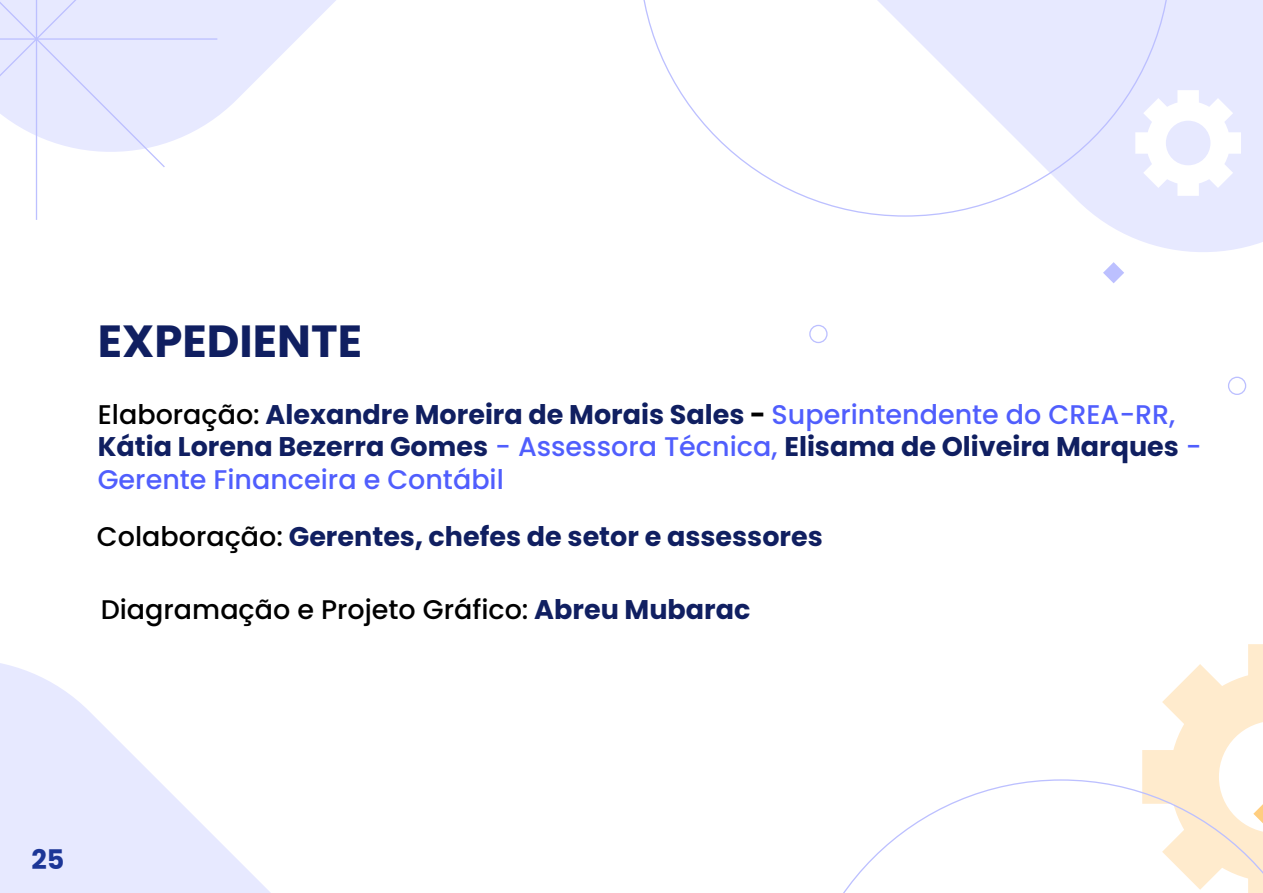
<style>
.page{position:relative;width:1263px;height:893px;background:#fff}
.page>*{position:absolute;margin:0;border:0;box-sizing:border-box;transform-origin:0 0}
.t1{font:700 45px "Poppins";color:#101f61}
.t2{font:700 27px/32.4px "Poppins";color:#101f61}
.t3{font:500 27px "Poppins";color:#000}
.t4{font:700 27px "Poppins";color:#1c3697}
.s1{font-weight:500;color:#000}
.s2{color:#000}
.s3{font-weight:500;color:#505efd}
.s4{font-weight:700;color:#101f61}
</style>
<div class="page">
<svg style="left:166px;top:0;width:170px;height:143px;fill:#e7e9ff"></svg>
<svg style="left:0;top:663px;width:271px;height:230px;fill:#e7e9ff"></svg>
<svg style="left:1097px;top:0;width:166px;height:252px;background:#e8eaff"></svg>
<svg style="left:1171px;top:90px;width:70px;height:106px"></svg>
<svg style="left:1103px;top:262px;width:21px;height:21px"></svg>
<svg style="left:1142px;top:644px;width:121px;height:135px"></svg>
<div style="left:809px;top:325px;width:19px;height:18px;border:1px solid #7a81ff;border-radius:50%"></div>
<div style="left:1228px;top:377px;width:18px;height:18px;border:1px solid #7a81ff;border-radius:50%"></div>
<hr style="left:0;top:38px;width:217px;height:2px;background:#7a81ff">
<svg style="left:0;top:0;width:166px;height:220px"></svg>
<svg style="left:843px;top:779px;width:420px;height:114px"></svg>
<svg style="left:643px;top:0;width:528px;height:217px"></svg>
<p class="t1" style="left:98px;top:315px;width:266px">EXPEDIENTE</p>
<p class="t2" style="left:98px;top:398px;width:1105px"><span class="s1">Elaboração:</span> Alexandre Moreira de Morais Sales <span class="s2">-</span> <span class="s3">Superintendente do CREA-RR,<br></span>Kátia Lorena Bezerra Gomes <span class="s3">- Assessora Técnica,</span> Elisama de Oliveira Marques <span class="s3">-<br>Gerente Financeira e Contábil</span></p>
<p class="t2" style="left:97px;top:521px;width:727px"><span class="s1">Colaboração:</span> Gerentes, chefes de setor e assessores</p>
<p class="t3" style="left:101px;top:594px;width:651px">Diagramação e Projeto Gráfico: <span class="s4">Abreu Mubarac</span></p>
<p class="t4" style="left:31px;top:844px;width:34px">25</p>
</div>
